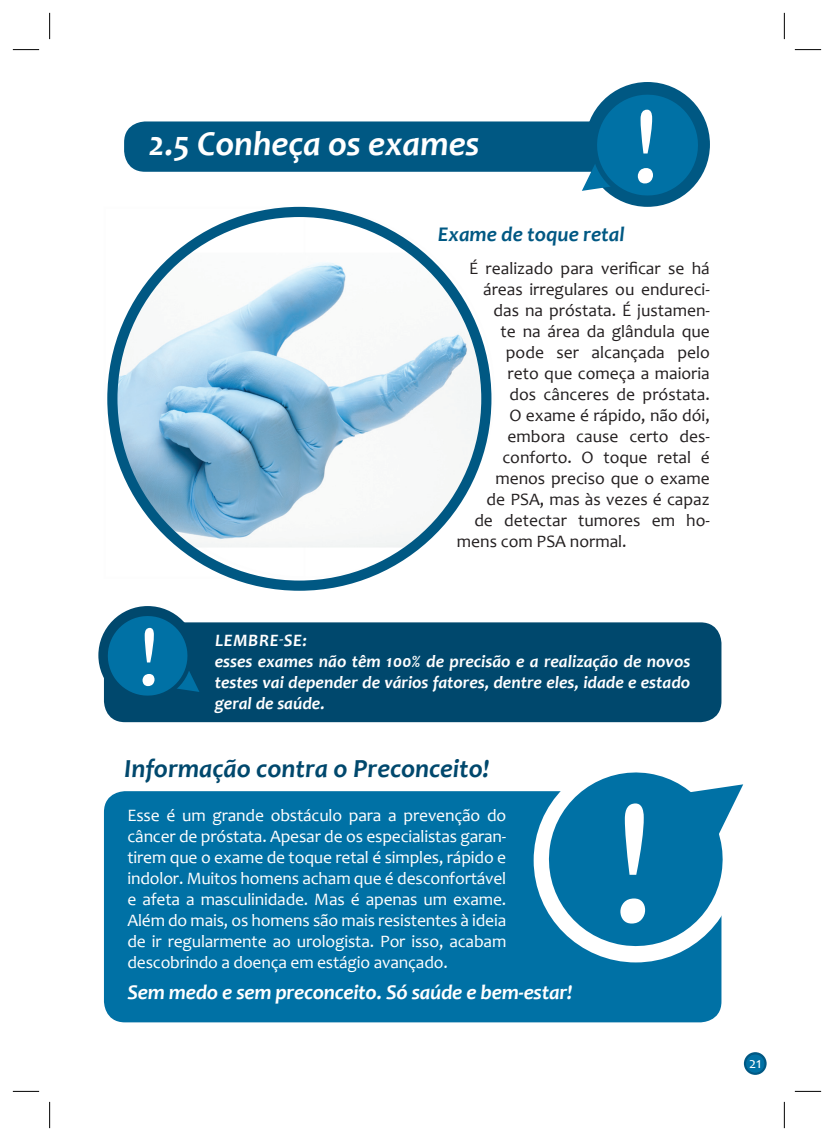
<style>
.page{position:relative;width:834px;height:1141px;background:#fff}
.page>*{position:absolute;margin:0;border:0;box-sizing:border-box;transform-origin:0 0}
.t1{font:185.15px "Candara";color:#fff}
.t2{font:113.75px "Candara";color:#fff}
.t3{font:89.77px "Candara";color:#fff}
.t4{font:italic 700 35px "Candara";color:#fff}
.t5{font:italic 700 26.25px "Candara";color:#00486d}
.t6{font:italic 700 21px "Candara";letter-spacing:-.01em;color:#fff}
.t7{font:italic 700 21px "Candara";color:#005883}
.t8{font:17.5px/21px "Candara";letter-spacing:-.01em;color:#fff;text-align:justify}
.t9{font:17.5px "Candara";color:#231f20}
.t10{font:italic 700 17.5px/21px "Candara";color:#fff}
.t11{font:15.4px "Candara";color:#fff}
</style>
<div class="page">
<svg style="left:743px;top:1052px;width:23px;height:23px"></svg>
<svg style="left:744px;top:1053px;width:21px;height:21px"></svg>
<div style="left:124px;top:121px;width:489px;height:51px;background:#005883;border-radius:21px"></div>
<div style="left:585px;top:82px;width:124px;height:125px;background:#005883;border-radius:50%"></div>
<svg style="left:581px;top:88px;width:123px;height:115px"></svg>
<img style="left:112px;top:253px;width:374px;height:294px">
<div style="left:107px;top:207px;width:384px;height:384px;border:10px solid #005883;border-radius:50%"></div>
<div style="left:104px;top:791px;width:617px;height:231px;background:#0071a5;border-radius:21px"></div>
<div style="left:533px;top:758px;width:204px;height:204px;background:#fff;border-radius:50%"></div>
<svg style="left:542px;top:772px;width:201px;height:180px"></svg>
<div style="left:104px;top:622px;width:617px;height:100px;background:#00486d;border-radius:21px"></div>
<div style="left:98px;top:606px;width:99px;height:99px;background:#00486d;border-radius:50%"></div>
<svg style="left:103px;top:611px;width:96px;height:91px"></svg>
<svg style="left:13px;top:49px;width:26px;height:1px"></svg>
<svg style="left:794px;top:49px;width:27px;height:1px"></svg>
<svg style="left:13px;top:1091px;width:26px;height:1px"></svg>
<svg style="left:794px;top:1091px;width:27px;height:1px"></svg>
<svg style="left:49px;top:13px;width:1px;height:26px"></svg>
<svg style="left:49px;top:1102px;width:1px;height:26px"></svg>
<svg style="left:783px;top:13px;width:1px;height:26px"></svg>
<svg style="left:783px;top:1102px;width:1px;height:26px"></svg>
<h3 class="t4" style="left:149px;top:122px;width:332px">2.5 Conheça os exames</h3>
<h2 class="t2" style="left:631px;top:75px;width:30px">!</h2>
<p class="t7" style="left:438px;top:221px;width:188px">Exame de toque retal</p>
<h3 class="t3" style="left:137px;top:601px;width:24px">!</h3>
<p class="t9" style="left:469px;top:257px;width:242px">É realizado para verificar se há</p>
<p class="t9" style="left:483px;top:278px;width:228px">áreas irregulares ou endureci-</p>
<p class="t9" style="left:493px;top:299px;width:218px">das na próstata. É justamen-</p>
<p class="t9" style="left:500px;top:320px;width:211px">te na área da glândula que</p>
<p class="t9" style="left:506px;top:341px;width:205px">pode ser alcançada pelo</p>
<p class="t9" style="left:507px;top:362px;width:204px">reto que começa a maioria</p>
<p class="t9" style="left:509px;top:383px;width:202px">dos cânceres de próstata.</p>
<p class="t9" style="left:509px;top:404px;width:202px">O exame é rápido, não dói,</p>
<p class="t9" style="left:507px;top:425px;width:204px">embora cause certo des-</p>
<p class="t9" style="left:502px;top:446px;width:209px">conforto. O toque retal é</p>
<p class="t9" style="left:495px;top:467px;width:216px">menos preciso que o exame</p>
<p class="t9" style="left:486px;top:488px;width:225px">de PSA, mas às vezes é capaz</p>
<p class="t9" style="left:474px;top:509px;width:237px">de detectar tumores em ho-</p>
<p class="t9" style="left:457px;top:530px;width:171px">mens com PSA normal.</p>
<p class="t10" style="left:215px;top:629px;width:477px">Lembre-se:<br>esses exames não têm 100% de precisão e a realização de novos testes vai depender de vários fatores, dentre eles, idade e estado geral de saúde.</p>
<h3 class="t5" style="left:124px;top:752px;width:367px">Informação contra o Preconceito!</h3>
<p class="t8" style="left:127px;top:805px;width:380px">Esse é um grande obstáculo para a prevenção do câncer de próstata. Apesar de os especialistas garan&shy;tirem que o exame de toque retal é simples, rápido e indolor. Muitos homens acham que é desconfortável e afeta a masculinidade. Mas é apenas um exame.<br>Além do mais, os homens são mais resistentes à ideia de ir regularmente ao urologista. Por isso, acabam descobrindo a doença em estágio avançado.</p>
<p class="t6" style="left:127px;top:979px;width:446px">Sem medo e sem preconceito. Só saúde e bem-estar!</p>
<h1 class="t1" style="left:609px;top:747px;width:48px">!</h1>
<p class="t11" style="left:749px;top:1053px;width:14px">21</p>
</div>
